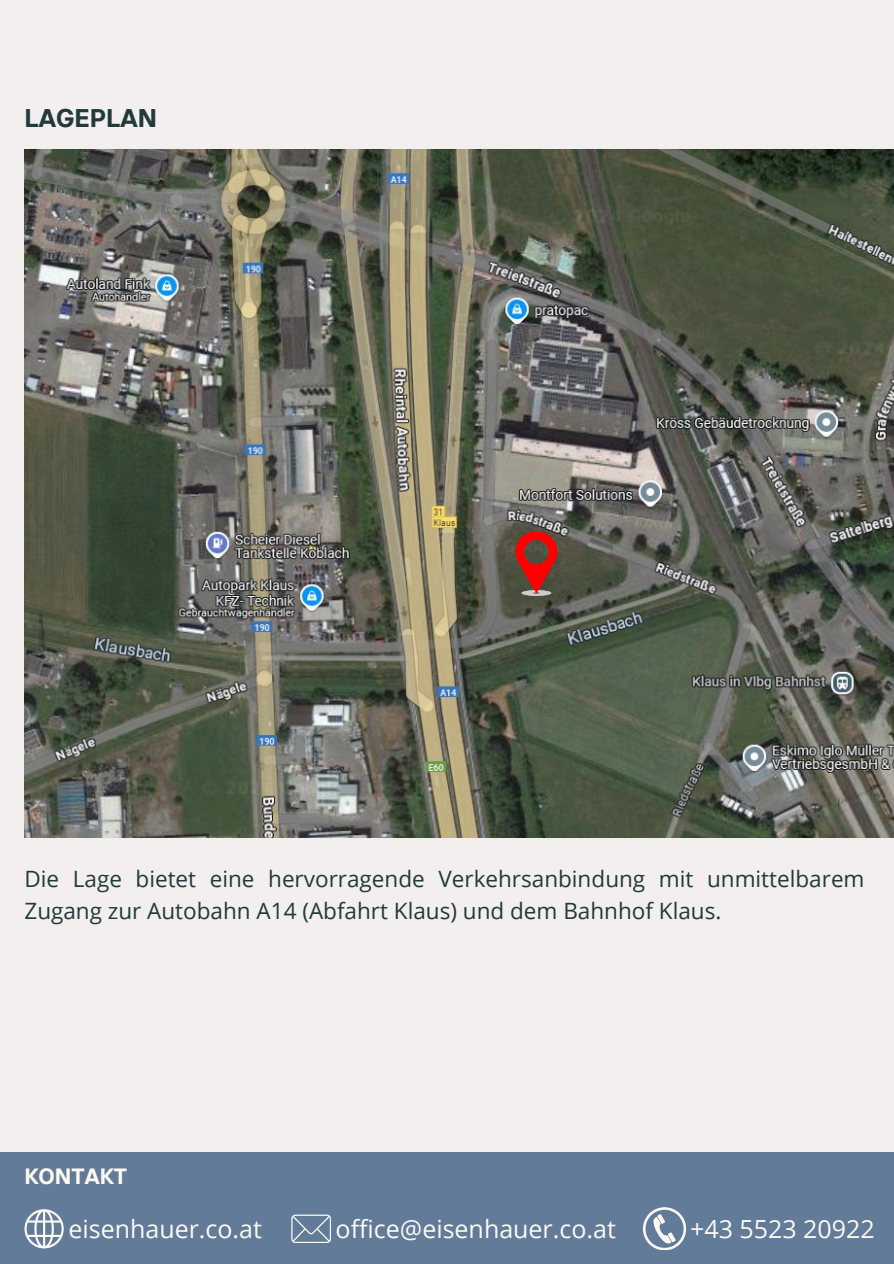
<style>
.page{position:relative;width:894px;height:1264px;background:#fff}
.page>*{position:absolute;margin:0;border:0;box-sizing:border-box;transform-origin:0 0}
.t1{font:700 25.5px "TT Interphases";color:#223a3a}
.t2{font:25.05px "Open Sans";color:#fcf9f2}
.t3{font:22.5px/31.5px "Open Sans";color:#223a3a}
.t4{font:700 22.05px "TT Interphases";color:#fcf9f2}
</style>
<div class="page">
<div style="left:0;top:0;width:893px;height:1263px;background:#f3efee"></div>
<img style="left:24px;top:150px;width:869px;height:687px">
<svg style="left:515px;top:531px;width:42px;height:64px;background:#a0322a"></svg>
<div style="left:0;top:1151px;width:893px;height:112px;background:#627b98"></div>
<svg style="left:643px;top:1207px;width:42px;height:42px"></svg>
<svg style="left:291px;top:1214px;width:39px;height:28px"></svg>
<svg style="left:24px;top:1209px;width:40px;height:39px"></svg>
<h1 class="t1" style="left:24px;top:101px;width:134px">LAGEPLAN</h1>
<p class="t3" style="left:24px;top:862px;width:841px">Die Lage bietet eine hervorragende Verkehrsanbindung mit unmittelbarem<br>Zugang zur Autobahn A14 (Abfahrt Klaus) und dem Bahnhof Klaus.</p>
<p class="t4" style="left:24px;top:1162px;width:104px">KONTAKT</p>
<h3 class="t2" style="left:68px;top:1210px;width:195px">eisenhauer.co.at</h3>
<p class="t2" style="left:335px;top:1210px;width:282px">office@eisenhauer.co.at</p>
<p class="t2" style="left:690px;top:1210px;width:186px">+43 5523 20922</p>
</div>
